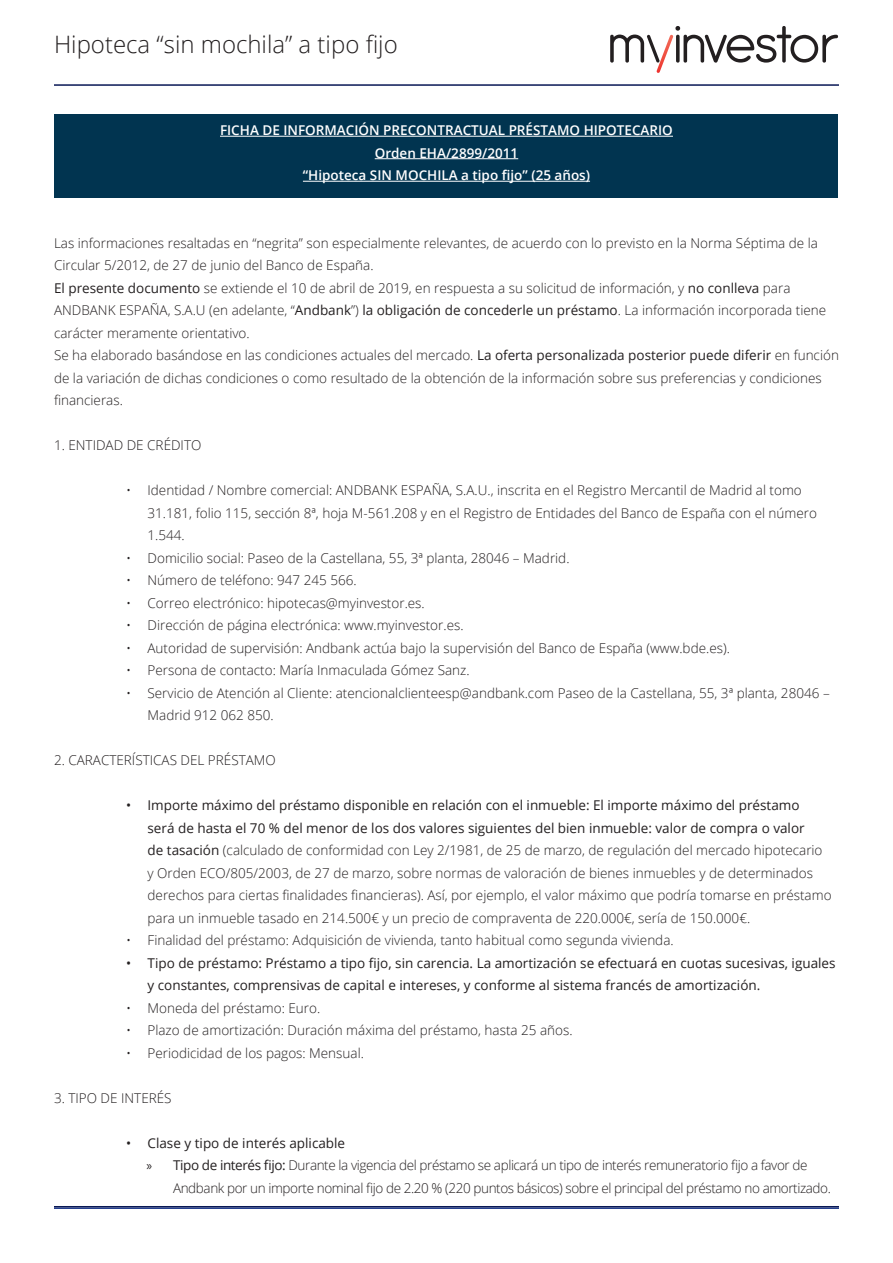
<style>
.page{position:relative;width:893px;height:1263px;background:#fff}
.page>*{position:absolute;margin:0;border:0;box-sizing:border-box;transform-origin:0 0}
.t1{font:57.3px "Antipasto";letter-spacing:-.06em;color:#231f20}
.t2{font:300 24px "Open Sans";color:#231f20}
.t3{font:300 13.5px/22.5px "Open Sans";color:#231f20}
.t4{font:13.5px/22.5px "Open Sans";color:#231f20}
.t5{font:300 13.5px/22.5px "Open Sans";letter-spacing:-.03em;color:#231f20}
.t6{font:600 13.5px "Open Sans";color:#fff}
.s1{font-weight:400}
.s2{font-family:"Myriad Pro";font-weight:400}
</style>
<div class="page">
<hr style="left:54px;top:84px;width:785px;height:2px;background:#091855">
<svg style="left:647px;top:35px;width:26px;height:38px"></svg>
<hr style="left:54px;top:1207px;width:785px;height:2px;background:#253f8e">
<hr style="left:54px;top:1206px;width:785px;height:1px;background:#091855">
<div style="left:54px;top:115px;width:783px;height:83px;background:#013450"></div>
<hr style="left:220px;top:136px;width:453px;height:1px;background:#fff">
<hr style="left:375px;top:158px;width:143px;height:1px;background:#fff">
<hr style="left:303px;top:181px;width:287px;height:1px;background:#fff">
<h2 class="t2" style="left:54px;top:28px;width:345px">Hipoteca “sin mochila” a tipo fijo</h2>
<h1 class="t1" style="left:607px;top:5px;width:233px">m investor</h1>
<p class="t6" style="left:220px;top:121px;width:454px">FICHA DE INFORMACIÓN PRECONTRACTUAL PRÉSTAMO HIPOTECARIO</p>
<p class="t6" style="left:375px;top:144px;width:145px">Orden EHA/2899/2011</p>
<p class="t6" style="left:303px;top:166px;width:289px">“Hipoteca SIN MOCHILA a tipo fijo” (25 años)</p>
<p class="t3" style="left:54px;top:231px;width:766px">Las informaciones resaltadas en “negrita” son especialmente relevantes, de acuerdo con lo previsto en la Norma Séptima de la<br>Circular 5/2012, de 27 de junio del Banco de España.</p>
<p class="t3" style="left:54px;top:276px;width:774px"><span class="s1">El presente documento</span> se extiende el 10 de abril de 2019, en respuesta a su solicitud de información, y <span class="s1">no conlleva</span> para<br>ANDBANK ESPAÑA, S.A.U (en adelante, “<span class="s1">Andbank</span>”) <span class="s1">la obligación de concederle un préstamo</span>. La información incorporada tiene carácter meramente orientativo.</p>
<p class="t3" style="left:54px;top:344px;width:786px">Se ha elaborado basándose en las condiciones actuales del mercado. <span class="s1">La oferta personalizada posterior puede diferir</span> en función de la variación de dichas condiciones o como resultado de la obtención de la información sobre sus preferencias y condiciones financieras.</p>
<p class="t3" style="left:54px;top:434px;width:149px">1. ENTIDAD DE CRÉDITO</p>
<p class="t3" style="left:148px;top:479px;width:671px;text-indent:-21px">• Identidad / Nombre comercial: ANDBANK ESPAÑA, S.A.U., inscrita en el Registro Mercantil de Madrid al tomo<br>31.181, folio 115, sección 8ª, hoja M-561.208 y en el Registro de Entidades del Banco de España con el número<br>1.544.</p>
<p class="t3" style="left:126px;top:546px;width:445px">• Domicilio social: Paseo de la Castellana, 55, 3ª planta, 28046 – Madrid.</p>
<p class="t3" style="left:126px;top:569px;width:232px">• Número de teléfono: 947 245 566.</p>
<p class="t3" style="left:126px;top:591px;width:300px">• Correo electrónico: hipotecas@myinvestor.es.</p>
<p class="t3" style="left:126px;top:614px;width:339px">• Dirección de página electrónica: www.myinvestor.es.</p>
<p class="t3" style="left:126px;top:636px;width:605px">• Autoridad de supervisión: Andbank actúa bajo la supervisión del Banco de España (www.bde.es).</p>
<p class="t3" style="left:126px;top:659px;width:345px">• Persona de contacto: María Inmaculada Gómez Sanz.</p>
<p class="t3" style="left:148px;top:681px;width:684px;text-indent:-21px">• Servicio de Atención al Cliente: atencionalclienteesp@andbank.com Paseo de la Castellana, 55, 3ª planta, 28046 –<br>Madrid 912 062 850.</p>
<p class="t3" style="left:54px;top:749px;width:223px">2. CARACTERÍSTICAS DEL PRÉSTAMO</p>
<p class="t3" style="left:148px;top:794px;width:686px;text-indent:-21px"><span class="s1">• Importe máximo del préstamo disponible en relación con el inmueble: El importe máximo del préstamo<br>será de hasta el 70 % del menor de los dos valores siguientes del bien inmueble: valor de compra o valor<br>de tasación</span> (calculado de conformidad con Ley 2/1981, de 25 de marzo, de regulación del mercado hipotecario y Orden ECO/805/2003, de 27 de marzo, sobre normas de valoración de bienes inmuebles y de determinados derechos para ciertas finalidades financieras). Así, por ejemplo, el valor máximo que podría tomarse en préstamo para un inmueble tasado en 214.500€ y un precio de compraventa de 220.000€, sería de 150.000€.</p>
<p class="t3" style="left:126px;top:929px;width:549px">• Finalidad del préstamo: Adquisición de vivienda, tanto habitual como segunda vivienda.</p>
<p class="t4" style="left:148px;top:951px;width:690px;text-indent:-21px">• Tipo de préstamo: Préstamo a tipo fijo, sin carencia. La amortización se efectuará en cuotas sucesivas, iguales y constantes, comprensivas de capital e intereses, y conforme al sistema francés de amortización.</p>
<p class="t3" style="left:126px;top:996px;width:195px">• Moneda del préstamo: Euro.</p>
<p class="t3" style="left:126px;top:1019px;width:448px">• Plazo de amortización: Duración máxima del préstamo, hasta 25 años.</p>
<p class="t3" style="left:126px;top:1041px;width:239px">• Periodicidad de los pagos: Mensual.</p>
<p class="t3" style="left:54px;top:1086px;width:119px">3. TIPO DE INTERÉS</p>
<p class="t4" style="left:126px;top:1131px;width:220px">• Clase y tipo de interés aplicable</p>
<p class="t5" style="left:173px;top:1154px;width:659px;text-indent:-27px"><span class="s2">»</span> <span class="s1">Tipo de interés fijo:</span> Durante la vigencia del préstamo se aplicará un tipo de interés remuneratorio fijo a favor de<br>Andbank por un importe nominal fijo de 2.20 % (220 puntos básicos) sobre el principal del préstamo no amortizado.</p>
</div>
